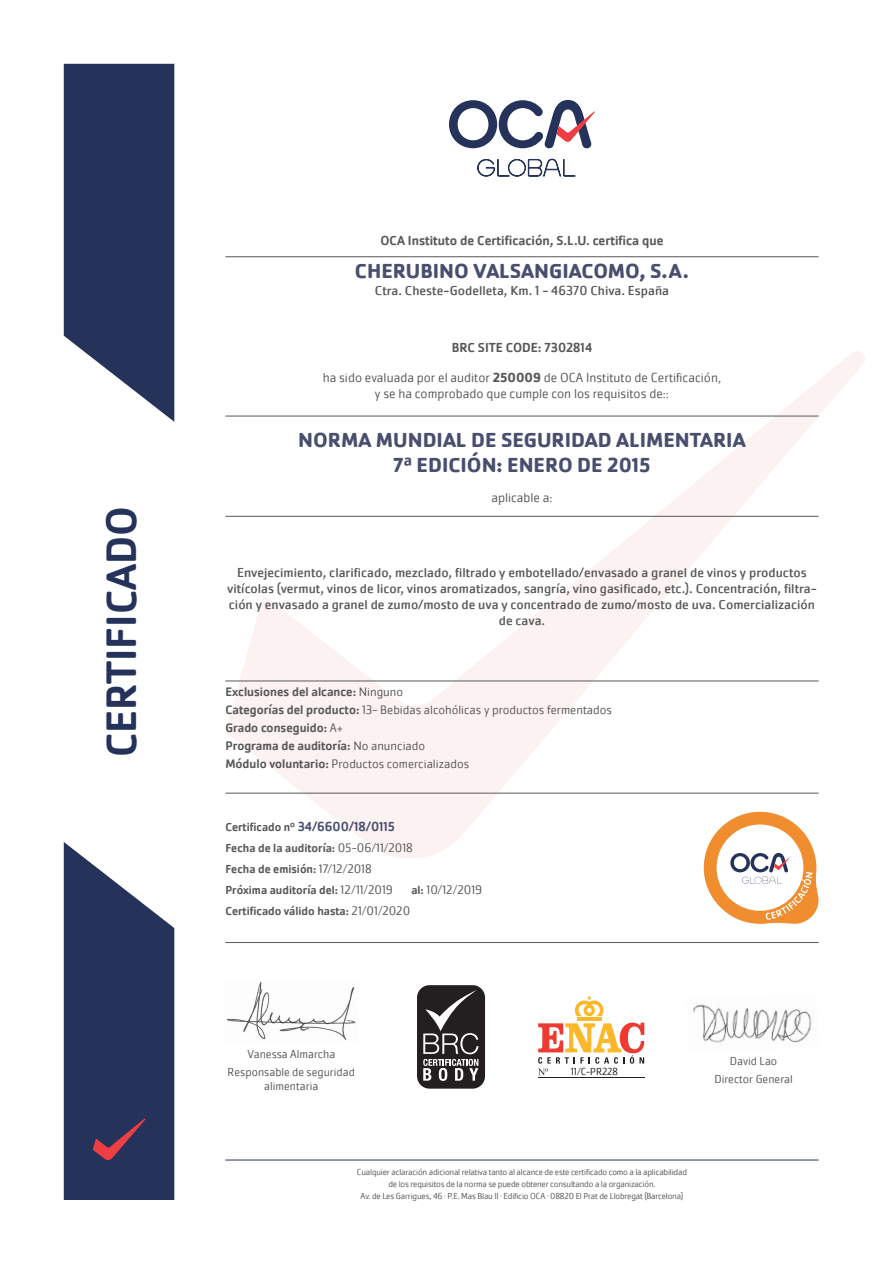
<style>
.page{position:relative;width:893px;height:1263px;background:#fff}
.page>*{position:absolute;margin:0;border:0;box-sizing:border-box;transform-origin:0 0}
.t1{font:500 43.95px "Cachet Pro";color:#25335a}
.t2{font:700 21px "Cachet Pro";color:#494e6e}
.t3{font:13.5px/16.2px "Cachet Pro";color:#57585a;text-align:center}
.t4{font:300 13.5px "Cachet Pro";color:#57585a}
.t5{font:500 13.5px "Cachet Pro";color:#57585a}
.t6{font:500 13.5px "Cachet Pro";color:#494e6e}
.t7{font:300 12.75px "Cachet Pro";color:#57585a}
.t8{font:500 12.75px "Cachet Pro";color:#57585a}
.t9{font:500 12px "Cachet Pro";color:#57585a}
.t10{font:300 12px/14.4px "Cachet Pro";color:#57585a;text-align:center}
.t11{font:300 10.5px "Cachet Pro";color:#231f20}
.t12{font:300 9px "Cachet Pro";letter-spacing:-.02em;color:#57585a}
.s1{font-weight:700}
.s2{font-weight:300}
.s3{font-weight:500}
.s4{font-size:12px;color:#57585a}
.s5{font-weight:300;font-size:12.75px}
.s6{font-weight:500;font-size:12px}
</style>
<div class="page">
<svg style="left:225px;top:351px;width:640px;height:507px"></svg>
<svg style="left:64px;top:64px;width:110px;height:358px;background:#3f4b6d"></svg>
<svg style="left:449px;top:100px;width:146px;height:48px"></svg>
<svg style="left:477px;top:159px;width:99px;height:18px"></svg>
<svg style="left:64px;top:842px;width:110px;height:358px;background:#414b6d"></svg>
<hr style="left:225px;top:1160px;width:594px;height:1px;background:#25335a">
<hr style="left:225px;top:416px;width:594px;height:1px;background:#57585a">
<hr style="left:225px;top:256px;width:594px;height:1px;background:#57585a">
<hr style="left:225px;top:516px;width:594px;height:1px;background:#57585a">
<hr style="left:225px;top:681px;width:594px;height:1px;background:#57585a">
<img style="left:226px;top:982px;width:130px;height:58px">
<svg style="left:417px;top:985px;width:69px;height:104px;background:#4d4a4b"></svg>
<hr style="left:577px;top:1017px;width:24px;height:4px;background:#fcb828">
<svg style="left:575px;top:996px;width:28px;height:20px"></svg>
<hr style="left:538px;top:1077px;width:106px;height:1px;background:#231f20">
<svg style="left:538px;top:1022px;width:106px;height:53px"></svg>
<hr style="left:225px;top:793px;width:594px;height:1px;background:#57585a">
<hr style="left:225px;top:942px;width:594px;height:1px;background:#57585a">
<img style="left:693px;top:1004px;width:119px;height:39px">
<svg style="left:704px;top:812px;width:115px;height:112px"></svg>
<p class="t1" style="left:96px;top:757px;width:253px;rotate:-90deg">CERTIFICADO</p>
<p class="t5" style="left:380px;top:232px;width:285px">OCA Instituto de Certificación, S.L.U. certifica que</p>
<p class="t2" style="left:355px;top:258px;width:336px">CHERUBINO VALSANGIACOMO, S.A.</p>
<p class="t3" style="left:375px;top:282px;width:296px">Ctra. Cheste-Godelleta, Km. 1 - 46370 Chiva. España</p>
<p class="t5" style="left:452px;top:340px;width:142px">BRC SITE CODE: 7302814</p>
<p class="t4" style="left:323px;top:370px;width:400px">ha sido evaluada por el auditor <span class="s1">250009</span> de OCA Instituto de Certificación,</p>
<p class="t4" style="left:375px;top:386px;width:296px">y se ha comprobado que cumple con los requisitos de::</p>
<p class="t2" style="left:298px;top:426px;width:449px">NORMA MUNDIAL DE SEGURIDAD ALIMENTARIA</p>
<p class="t2" style="left:393px;top:452px;width:259px">7ª EDICIÓN: ENERO DE 2015</p>
<p class="t4" style="left:491px;top:490px;width:63px">aplicable a:</p>
<p class="t3" style="left:227px;top:564px;width:591px">Envejecimiento, clarificado, mezclado, filtrado y embotellado/envasado a granel de vinos y productos vitícolas (vermut, vinos de licor, vinos aromatizados, sangría, vino gasificado, etc.). Concentración, filtra&shy;ción y envasado a granel de zumo/mosto de uva y concentrado de zumo/mosto de uva. Comercialización de cava.</p>
<p class="t8" style="left:225px;top:685px;width:179px">Exclusiones del alcance: <span class="s2">Ninguno</span></p>
<p class="t7" style="left:225px;top:703px;width:388px"><span class="s3">Categorías del producto:</span> 13- Bebidas alcohólicas y productos fermentados</p>
<p class="t8" style="left:225px;top:721px;width:119px">Grado conseguido: <span class="s2">A+</span></p>
<p class="t8" style="left:225px;top:739px;width:201px">Programa de auditoría: <span class="s2">No anunciado</span></p>
<p class="t7" style="left:225px;top:757px;width:245px"><span class="s3">Módulo voluntario:</span> Productos comercializados</p>
<p class="t6" style="left:225px;top:818px;width:171px"><span class="s4">Certificado nº</span> 34/6600/18/0115</p>
<p class="t9" style="left:225px;top:840px;width:189px">Fecha de la auditoría: <span class="s5">05-06/11/2018</span></p>
<p class="t9" style="left:225px;top:861px;width:148px">Fecha de emisión: <span class="s5">17/12/2018</span></p>
<p class="t9" style="left:225px;top:882px;width:169px">Próxima auditoría del: <span class="s5">12/11/2019</span></p>
<p class="t7" style="left:411px;top:882px;width:72px"><span class="s6">al:</span> 10/12/2019</p>
<p class="t9" style="left:225px;top:903px;width:186px">Certificado válido hasta: <span class="s5">21/01/2020</span></p>
<p class="t10" style="left:247px;top:1047px;width:89px">Vanessa Almarcha</p>
<p class="t10" style="left:228px;top:1065px;width:129px">Responsable de seguridad alimentaria</p>
<p class="t11" style="left:571px;top:1065px;width:49px">11/C-PR228</p>
<p class="t10" style="left:730px;top:1054px;width:49px">David Lao</p>
<p class="t10" style="left:714px;top:1071px;width:80px">Director General</p>
<p class="t12" style="left:357px;top:1166px;width:332px">Cualquier aclaración adicional relativa tanto al alcance de este certificado como a la aplicabilidad</p>
<p class="t12" style="left:388px;top:1178px;width:269px">de los requisitos de la norma se puede obtener consultando a la organización.</p>
<p class="t12" style="left:361px;top:1190px;width:324px">Av. de Les Garrigues, 46 · P.E. Mas Blau II · Edificio OCA · 08820 El Prat de Llobregat (Barcelona)</p>
</div>
